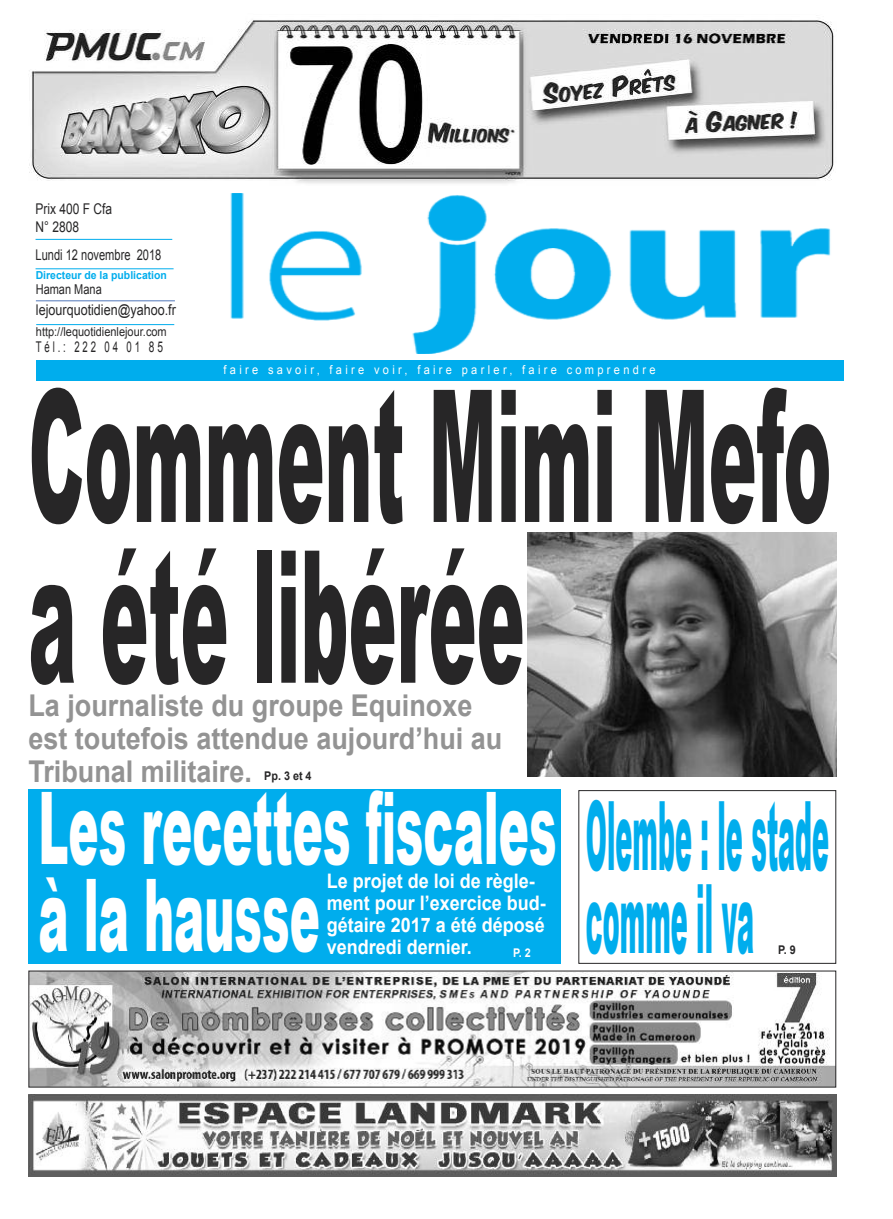
<style>
.page{position:relative;width:893px;height:1219px;background:#fff}
.page>*{position:absolute;margin:0;border:0;box-sizing:border-box;transform-origin:0 0}
.t1{font:900 184.5px/160.8px "Arial";color:#272627;scale:.39 1}
.t2{font:900 100.3px/86.6px "Arial";color:#fff;scale:.45 1}
.t3{font:900 95.7px "Arial";color:#00aded;scale:.27 1}
.t4{font:700 30px/33px "Arial";color:#939393;scale:.9 1}
.t5{font:700 20px/22px "Arial";color:#fff;scale:.9 1}
.t6{font:14.8px "Arial";color:#272627;scale:.85 1}
.t7{font:14.8px "Arial";color:#272627;scale:.75 1}
.t8{font:14.8px/17.8px "Arial";color:#272627;scale:.81 1}
.t9{font:14.8px "Arial";letter-spacing:.3em;color:#272627;scale:.65 1}
.t10{font:13.6px "Arial";color:#272627;scale:.81 1}
.t11{font:12.3px "Arial";color:#272627;scale:.89 1}
.t12{font:12.2px "Arial";letter-spacing:.3em;color:#fff;scale:.91 1}
.t13{font:700 12px "Arial";color:#272627;scale:.9 1}
.t14{font:700 12px "Arial";color:#fff;scale:.9 1}
.t15{font:700 11px "Arial";color:#00aded;scale:.95 1}
</style>
<div class="page">
<div style="left:36px;top:360px;width:807px;height:21px;background:#00aded"></div>
<img style="left:230px;top:193px;width:601px;height:160px">
<div style="left:28px;top:789px;width:533px;height:174px;background:#00aded"></div>
<img style="left:29px;top:20px;width:805px;height:164px">
<hr style="left:36px;top:239px;width:136px;height:1px;background:#00aded">
<hr style="left:36px;top:324px;width:138px;height:1px;background:#00aded">
<hr style="left:36px;top:269px;width:138px;height:1px;background:#00aded">
<hr style="left:36px;top:301px;width:139px;height:1px;background:#5076b9">
<img style="left:28px;top:1094px;width:808px;height:82px">
<img style="left:30px;top:972px;width:804px;height:114px">
<div style="left:578px;top:790px;width:258px;height:174px;border:1px solid #272627"></div>
<img style="left:527px;top:533px;width:309px;height:244px">
<p class="t8" style="left:36px;top:200px;width:96px">Prix 400 F Cfa<br>N° 2808</p>
<p class="t7" style="left:36px;top:246px;width:169px">Lundi 12 novembre 2018</p>
<p class="t15" style="left:36px;top:269px;width:140px">Directeur de la publication</p>
<p class="t10" style="left:36px;top:282px;width:83px">Haman Mana</p>
<p class="t11" style="left:36px;top:325px;width:149px">http://lequotidienlejour.com</p>
<p class="t9" style="left:36px;top:339px;width:197px">Tél.: 222 04 01 85</p>
<p class="t6" style="left:36px;top:301px;width:166px">lejourquotidien@yahoo.fr</p>
<p class="t12" style="left:224px;top:363px;width:476px">faire savoir, faire voir, faire parler, faire comprendre</p>
<h1 class="t1" style="left:28px;top:369px;width:2061px">Comment Mimi Mefo a été libérée</h1>
<h3 class="t4" style="left:28px;top:689px;width:528px">La journaliste du groupe Equinoxe est toutefois attendue aujourd’hui au<br>Tribunal militaire.</h3>
<p class="t13" style="left:264px;top:769px;width:54px">Pp. 3 et 4</p>
<h2 class="t2" style="left:38px;top:781px;width:1153px">Les recettes fiscales à la hausse</h2>
<h3 class="t3" style="left:586px;top:765px;width:903px">Olembe : le stade</h3>
<p class="t14" style="left:513px;top:946px;width:21px">P. 2</p>
<p class="t5" style="left:327px;top:870px;width:244px">Le projet de loi de règle&shy;ment pour l’exercice bud&shy;gétaire 2017 a été déposé vendredi dernier.</p>
<h3 class="t3" style="left:586px;top:848px;width:625px">comme il va</h3>
<p class="t13" style="left:778px;top:943px;width:21px">P. 9</p>
</div>
